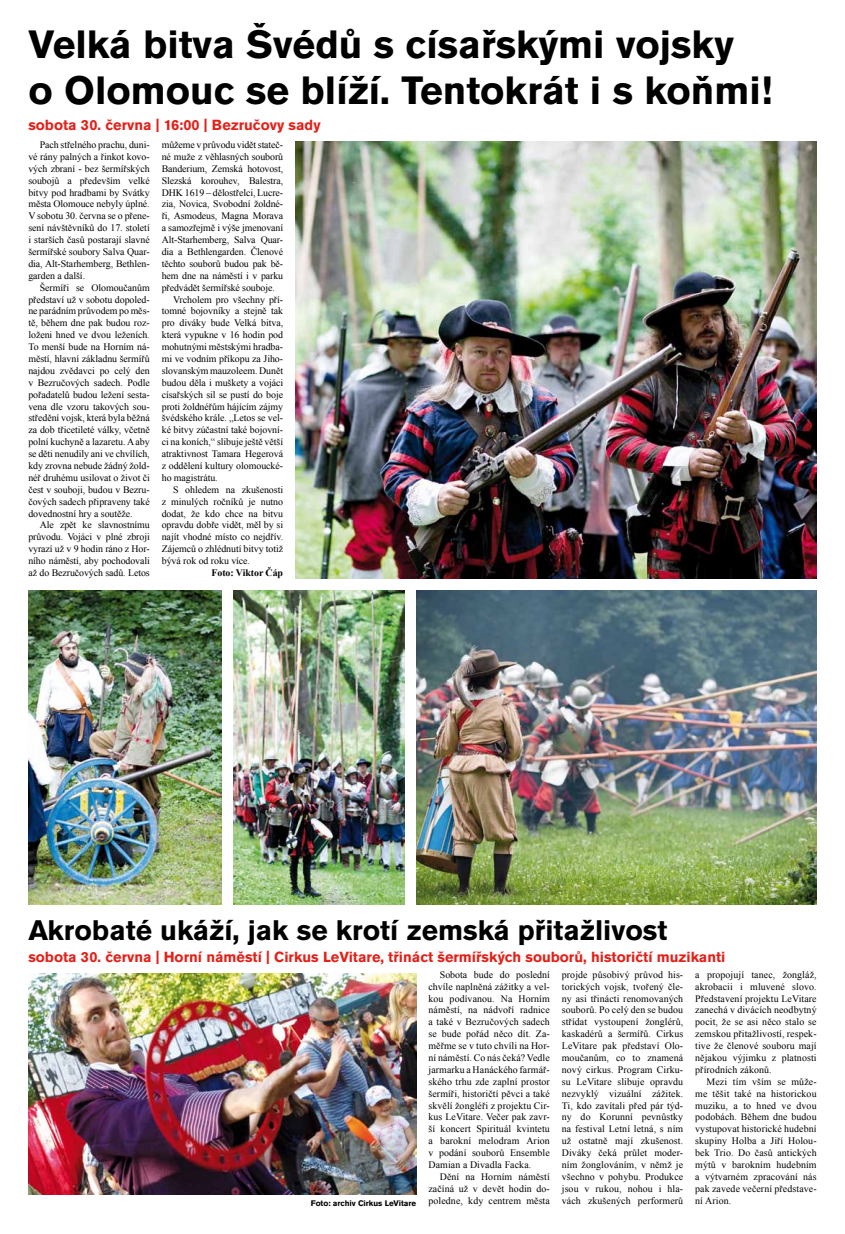
<style>
.page{position:relative;width:845px;height:1234px;background:#fff}
.page>*{position:absolute;margin:0;border:0;box-sizing:border-box;transform-origin:0 0}
.t1{font:700 39px/46.8px "Akzidenz Grotesk Pro";color:#000}
.t2{font:700 28px "Akzidenz Grotesk Pro";color:#000}
.t3{font:700 14.5px "Akzidenz Grotesk Pro";color:#e32119}
.t4{font:9.9px/11.9px "Times New Roman";letter-spacing:-.005em;color:#000;text-align:justify}
.t5{font:700 9.9px "Times New Roman";letter-spacing:-.005em;color:#000}
.t6{font:700 8px "Akzidenz Grotesk Pro";letter-spacing:-.005em;color:#000}
</style>
<div class="page">
<img style="left:28px;top:973px;width:388px;height:220px">
<img style="left:416px;top:590px;width:400px;height:314px">
<img style="left:233px;top:590px;width:171px;height:314px">
<img style="left:295px;top:141px;width:521px;height:437px">
<img style="left:28px;top:590px;width:193px;height:314px">
<h1 class="t1" style="left:28px;top:20px;width:745px">Velká bitva Švédů s císařskými vojsky<br>o Olomouc se blíží. Tentokrát i s koňmi!</h1>
<h3 class="t3" style="left:28px;top:115px;width:294px">sobota 30. června | 16:00 | Bezručovy sady</h3>
<p class="t4" style="left:28px;top:138px;width:123px;text-indent:11px">Pach střelného prachu, duni&shy;vé rány palných a řinkot kovo&shy;vých zbraní - bez šermířských soubojů a především velké bitvy pod hradbami by Svátky města Olomouce nebyly úplné.<br>V sobotu 30. června se o přene&shy;sení návštěvníků do 17. století i starších časů postarají slavné šermířské soubory Salva Quar&shy;dia, Alt-Starhemberg, Bethlen&shy;garden a další.</p>
<p class="t4" style="left:28px;top:281px;width:123px;text-indent:11px">Šermíři se Olomoučanům představí už v sobotu dopoled&shy;ne parádním průvodem po měs&shy;tě, během dne pak budou roz&shy;loženi hned ve dvou leženích.<br>To menší bude na Horním ná&shy;městí, hlavní základnu šermířů najdou zvědavci po celý den v Bezručových sadech. Podle pořadatelů budou ležení sesta&shy;vena dle vzoru takových sou&shy;středění vojsk, která byla běžná za dob třicetileté války, včetně polní kuchyně a lazaretu. Aaby se děti nenudily ani ve chvílích, kdy zrovna nebude žádný žold&shy;néř druhému usilovat o život či čest v souboji, budou v Bezru&shy;čových sadech připraveny také dovednostní hry a soutěže.</p>
<p class="t4" style="left:28px;top:519px;width:123px;text-indent:11px">Ale zpět ke slavnostnímu průvodu. Vojáci v plné zbroji vyrazí už v 9 hodin ráno z Hor&shy;ního náměstí, aby pochodovali až do Bezručových sadů. Letos</p>
<p class="t4" style="left:162px;top:138px;width:123px">můžeme v průvodu vidět stateč-</p>
<p class="t4" style="left:162px;top:150px;width:123px">né muže z věhlasných souborů</p>
<p class="t4" style="left:162px;top:162px;width:123px">Banderium, Zemská hotovost,</p>
<p class="t4" style="left:162px;top:174px;width:123px">Slezská korouhev, Balestra,</p>
<p class="t4" style="left:162px;top:186px;width:123px">DHK 1619 – dělostřelci, Lucre-</p>
<p class="t4" style="left:162px;top:198px;width:123px">zia, Novica, Svobodní žoldné-</p>
<p class="t4" style="left:162px;top:210px;width:123px">ři, Asmodeus, Magna Morava</p>
<p class="t4" style="left:162px;top:222px;width:123px">a samozřejmě i výše jmenovaní</p>
<p class="t4" style="left:162px;top:234px;width:123px">Alt-Starhemberg, Salva Quar-</p>
<p class="t4" style="left:162px;top:245px;width:123px">dia a Bethlengarden. Členové</p>
<p class="t4" style="left:162px;top:257px;width:123px">těchto souborů budou pak bě-</p>
<p class="t4" style="left:162px;top:269px;width:123px">hem dne na náměstí i v parku</p>
<p class="t4" style="left:162px;top:281px;width:115px">předvádět šermířské souboje.</p>
<p class="t4" style="left:173px;top:293px;width:111px">Vrcholem pro všechny pří-</p>
<p class="t4" style="left:162px;top:305px;width:123px">tomné bojovníky a stejně tak</p>
<p class="t4" style="left:162px;top:317px;width:123px">pro diváky bude Velká bitva,</p>
<p class="t4" style="left:162px;top:329px;width:123px">která vypukne v 16 hodin pod</p>
<p class="t4" style="left:162px;top:340px;width:123px">mohutnými městskými hradba-</p>
<p class="t4" style="left:162px;top:352px;width:123px">mi ve vodním příkopu za Jiho-</p>
<p class="t4" style="left:162px;top:364px;width:123px">slovanským mauzoleem. Dunět</p>
<p class="t4" style="left:162px;top:376px;width:123px">budou děla i muškety a vojáci</p>
<p class="t4" style="left:162px;top:388px;width:123px">císařských sil se pustí do boje</p>
<p class="t4" style="left:162px;top:400px;width:123px">proti žoldnéřům hájícím zájmy</p>
<p class="t4" style="left:162px;top:412px;width:123px">švédského krále. „Letos se vel-</p>
<p class="t4" style="left:162px;top:424px;width:123px">ké bitvy zúčastní také bojovní-</p>
<p class="t4" style="left:162px;top:435px;width:123px">ci na koních,“ slibuje ještě větší</p>
<p class="t4" style="left:162px;top:447px;width:123px">atraktivnost Tamara Hegerová</p>
<p class="t4" style="left:162px;top:459px;width:123px">z oddělení kultury olomoucké-</p>
<p class="t4" style="left:162px;top:471px;width:58px">ho magistrátu.</p>
<p class="t4" style="left:173px;top:483px;width:111px">S ohledem na zkušenosti</p>
<p class="t4" style="left:162px;top:495px;width:123px">z minulých ročníků je nutno</p>
<p class="t4" style="left:162px;top:507px;width:123px">dodat, že kdo chce na bitvu</p>
<p class="t4" style="left:162px;top:519px;width:123px">opravdu dobře vidět, měl by si</p>
<p class="t4" style="left:162px;top:531px;width:123px">najít vhodné místo co nejdřív.</p>
<p class="t4" style="left:162px;top:542px;width:123px">Zájemců o zhlédnutí bitvy totiž</p>
<p class="t4" style="left:162px;top:554px;width:90px">bývá rok od roku více.</p>
<p class="t5" style="left:211px;top:565px;width:73px">Foto: Viktor Čáp</p>
<h2 class="t2" style="left:28px;top:912px;width:640px">Akrobaté ukáží, jak se krotí zemská přitažlivost</h2>
<p class="t4" style="left:428px;top:968px;width:123px;text-indent:11px">Sobota bude do poslední chvíle naplněná zážitky a vel&shy;kou podívanou. Na Horním náměstí, na nádvoří radnice a také v Bezručových sadech se bude pořád něco dít. Za&shy;měřme se v tuto chvíli na Hor&shy;ní náměstí. Co nás čeká? Vedle jarmarku a Hanáckého farmář&shy;ského trhu zde zaplní prostor šermíři, historičtí pěvci a také skvělí žongléři z projektu Cir&shy;kus LeVitare. Večer pak zavr&shy;ší koncert Spirituál kvintetu a barokní melodram Arion v podání souborů Ensemble Damian a Divadla Facka.</p>
<p class="t4" style="left:428px;top:1170px;width:123px;text-indent:11px">Dění na Horním náměstí začíná už v devět hodin do&shy;poledne, kdy centrem města</p>
<h3 class="t3" style="left:28px;top:946px;width:698px">sobota 30. června | Horní náměstí | Cirkus LeVitare, třináct šermířských souborů, historičtí muzikanti</h3>
<p class="t4" style="left:562px;top:968px;width:123px">projde působivý průvod his&shy;torických vojsk, tvořený čle&shy;ny asi třinácti renomovaných souborů. Po celý den se budou střídat vystoupení žonglérů, kaskadérů a šermířů. Cirkus LeVitare pak představí Olo&shy;moučanům, co to znamená nový cirkus. Program Cirku&shy;su LeVitare slibuje opravdu nezvyklý vizuální zážitek.<br>Ti, kdo zavítali před pár týd&shy;ny do Korunní pevnůstky na festival Letní letná, s ním už ostatně mají zkušenost.<br>Diváky čeká průlet moder&shy;ním žonglováním, v němž je všechno v pohybu. Produkce jsou v rukou, nohou i hla&shy;vách zkušených performerů</p>
<p class="t4" style="left:695px;top:968px;width:123px">a propojují tanec, žongláž, akrobacii i mluvené slovo.<br>Představení projektu LeVitare zanechá v divácích neodbytný pocit, že se asi něco stalo se zemskou přitažlivostí, respek&shy;tive že členové souboru mají nějakou výjimku z platnosti přírodních zákonů.</p>
<p class="t4" style="left:695px;top:1075px;width:123px;text-indent:11px">Mezi tím vším se může&shy;me těšit také na historickou muziku, a to hned ve dvou podobách. Během dne budou vystupovat historické hudební skupiny Holba a Jiří Holou&shy;bek Trio. Do časů antických mýtů v barokním hudebním a výtvarném zpracování nás pak zavede večerní představe&shy;ní Arion.</p>
<p class="t6" style="left:311px;top:1197px;width:107px">Foto: archiv Cirkus LeVitare</p>
</div>
